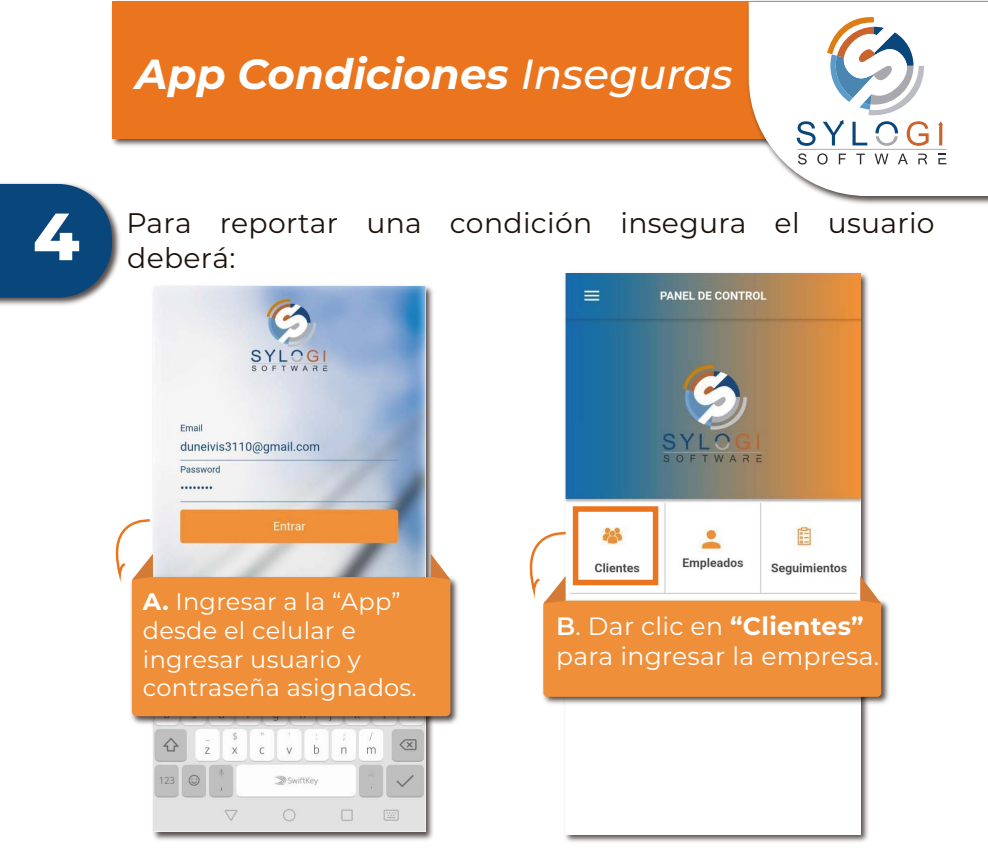
<style>
.page{position:relative;width:988px;height:868px;background:#fff}
.page>*{position:absolute;margin:0;border:0;box-sizing:border-box;transform-origin:0 0}
.t1{font:800 66.6px "Montserrat";color:#fff}
.t2{font:italic 700 42px "Montserrat";color:#fff}
.t3{font:28.3px/35.3px "Montserrat";letter-spacing:.01em;color:#1e120d}
.t4{font:25.05px/30.1px "Montserrat";letter-spacing:.01em;color:#fff}
.t5{font:24px/28.9px "Montserrat";letter-spacing:.01em;color:#fff}
.s1{font-weight:500}
.s2{font-weight:700}
.s3{font-weight:600}
</style>
<div class="page">
<img style="left:112px;top:139px;width:633px;height:7px">
<div style="left:112px;top:1px;width:876px;height:138px;background:#ea751e"></div>
<img style="left:745px;top:0;width:243px;height:204px">
<div style="left:749px;top:2px;width:239px;height:194px;background:#fff"></div>
<svg style="left:798px;top:153px;width:9px;height:12px"></svg>
<svg style="left:817px;top:153px;width:11px;height:12px"></svg>
<svg style="left:839px;top:154px;width:7px;height:10px"></svg>
<svg style="left:856px;top:154px;width:9px;height:10px"></svg>
<svg style="left:875px;top:154px;width:13px;height:10px"></svg>
<svg style="left:898px;top:154px;width:10px;height:10px"></svg>
<svg style="left:918px;top:154px;width:9px;height:10px"></svg>
<hr style="left:798px;top:149px;width:149px;height:1px;background:#aeaeae">
<svg style="left:938px;top:154px;width:8px;height:10px"></svg>
<svg style="left:938px;top:121px;width:5px;height:4px"></svg>
<svg style="left:797px;top:121px;width:19px;height:25px"></svg>
<hr style="left:939px;top:125px;width:3px;height:20px;background:#ca632c">
<svg style="left:823px;top:16px;width:106px;height:130px;background:#dadbdc"></svg>
<img style="left:0;top:183px;width:120px;height:122px">
<svg style="left:0;top:184px;width:112px;height:114px;background:#1b5382"></svg>
<img style="left:153px;top:286px;width:280px;height:554px">
<img style="left:154px;top:286px;width:271px;height:546px">
<img style="left:565px;top:273px;width:303px;height:569px">
<img style="left:566px;top:274px;width:294px;height:560px">
<img style="left:543px;top:597px;width:346px;height:111px">
<div style="left:543px;top:601px;width:338px;height:96px;background:#ef8f39;border-radius:4px"></div>
<svg style="left:860px;top:576px;width:21px;height:27px"></svg>
<div style="left:573px;top:506px;width:85px;height:79px;border:6px solid #ea751e"></div>
<img style="left:131px;top:573px;width:327px;height:154px">
<div style="left:132px;top:577px;width:318px;height:139px;background:#ef8f39;border-radius:5px"></div>
<svg style="left:431px;top:554px;width:19px;height:26px"></svg>
<svg style="left:529px;top:529px;width:39px;height:81px"></svg>
<svg style="left:115px;top:519px;width:38px;height:61px"></svg>
<h2 class="t2" style="left:136px;top:44px;width:599px">App Condiciones <span class="s1">Inseguras</span></h2>
<h1 class="t1" style="left:33px;top:188px;width:48px">4</h1>
<p class="t3" style="left:126px;top:204px;width:810px">Para reportar una condición insegura el usuario deberá:</p>
<p class="t5" style="left:143px;top:586px;width:275px"><span class="s2">A.</span> Ingresar a la “App” desde el celular e ingresar usuario y contraseña asignados.</p>
<p class="t4" style="left:556px;top:611px;width:325px"><span class="s3">B</span>. Dar clic en <span class="s2">“Clientes” </span>para ingresar la empresa.</p>
</div>
